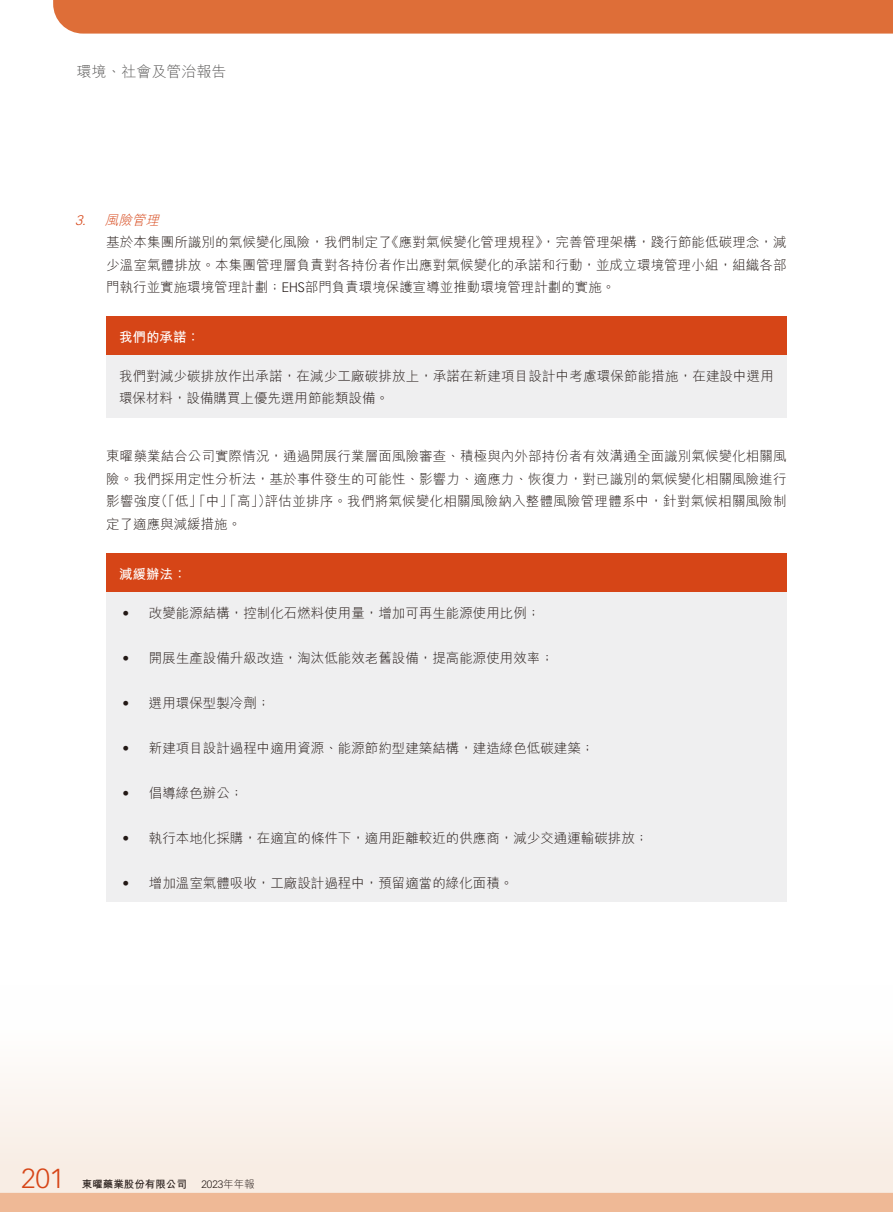
<style>
.page{position:relative;width:893px;height:1212px;background:#fff}
.page>*{position:absolute;margin:0;border:0;box-sizing:border-box;transform-origin:0 0}
.t1{font:300 27px "Vectora LT Std";color:#d64517}
.t2{font:300 15px "M Hei HK";color:#595857}
.t3{font:300 13.5px/22.5px "M Hei HK";letter-spacing:.01em;color:#231916}
.t4{font:700 13.5px "M Hei HK";color:#fff}
.t5{font:300 13.5px "Vectora LT Std";color:#231916}
.t6{font:italic 300 13.5px "M Hei HK";color:#d64517}
.t7{font:italic 300 13.5px "Vectora LT Std";color:#d64517}
.t8{font:700 10.5px "M Hei HK";color:#231916}
.t9{font:300 10.5px "Vectora LT Std";color:#231916}
.s1{font-family:"Vectora LT Std"}
.s2{font-family:"M Hei HK"}
</style>
<div class="page">
<div style="left:53px;top:0;width:840px;height:34px;background:#de6e38"></div>
<div style="left:0;top:985px;width:893px;height:214px;background:linear-gradient(to right,#fbf6f2,#fbf6f2)"></div>
<div style="left:0;top:1193px;width:893px;height:19px;background:#efb996"></div>
<div style="left:106px;top:316px;width:681px;height:40px;background:#d64517"></div>
<div style="left:106px;top:356px;width:681px;height:62px;background:#efeff0"></div>
<div style="left:106px;top:553px;width:681px;height:39px;background:#d64517"></div>
<div style="left:106px;top:592px;width:681px;height:310px;background:#efeff0"></div>
<p class="t2" style="left:77px;top:61px;width:152px">環境、社會及管治報告</p>
<p class="t7" style="left:75px;top:212px;width:16px">3.</p>
<p class="t6" style="left:105px;top:210px;width:60px">風險管理</p>
<p class="t3" style="left:106px;top:230px;width:682px">基於本集團所識別的氣候變化風險，我們制定了<br>少溫室氣體排放。本集團管理層負責對各持份者作出應對氣候變化的承諾和行動，並成立環境管理小組，組織各部門執行並實施環境管理計劃；<span class="s1">EHS</span>部門負責環境保護宣導並推動環境管理計劃的實施。</p>
<p class="t4" style="left:119px;top:327px;width:82px">我們的承諾：</p>
<p class="t3" style="left:119px;top:364px;width:656px">我們對減少碳排放作出承諾，在減少工廠碳排放上，承諾在新建項目設計中考慮環保節能措施，在建設中選用環保材料，設備購買上優先選用節能類設備。</p>
<p class="t3" style="left:385px;top:230px;width:403px">《應對氣候變化管理規程，》完善管理架構，踐行節能低碳理念，減</p>
<p class="t3" style="left:106px;top:444px;width:682px;text-align:right">東曜藥業結合公司實際情況，通過開展行業層面風險審查、積極與內外部持份者有效溝通全面識別氣候變化相關風險。我們採用定性分析法，基於事件發生的可能性、影響力、適應力、恢復力，對已識別的氣候變化相關風險進行評估並排序。我們將氣候變化相關風險納入整體風險管理體系中，針對氣候相關風險制</p>
<p class="t3" style="left:154px;top:489px;width:118px">（「低」「中」「高」）</p>
<p class="t3" style="left:106px;top:489px;width:137px">影響強度<br>定了適應與減緩措施。</p>
<p class="t4" style="left:119px;top:564px;width:69px">減緩辦法：</p>
<p class="t3" style="left:149px;top:601px;width:393px">改變能源結構，控制化石燃料使用量，增加可再生能源使用比例;</p>
<p class="t5" style="left:122px;top:605px;width:8px">•</p>
<p class="t5" style="left:122px;top:650px;width:8px">•</p>
<p class="t3" style="left:149px;top:646px;width:406px">開展生產設備升級改造，淘汰低能效老舊設備，提高能源使用效率;</p>
<p class="t5" style="left:122px;top:695px;width:8px">•</p>
<p class="t3" style="left:149px;top:691px;width:123px">選用環保型製冷劑;</p>
<p class="t5" style="left:122px;top:740px;width:8px">•</p>
<p class="t3" style="left:149px;top:736px;width:447px">新建項目設計過程中適用資源、能源節約型建築結構，建造綠色低碳建築;</p>
<p class="t5" style="left:122px;top:785px;width:8px">•</p>
<p class="t3" style="left:149px;top:781px;width:96px">倡導綠色辦公;</p>
<p class="t5" style="left:122px;top:830px;width:8px">•</p>
<p class="t3" style="left:149px;top:826px;width:501px">執行本地化採購，在適宜的條件下，適用距離較近的供應商，減少交通運輸碳排放;</p>
<p class="t5" style="left:122px;top:875px;width:8px">•</p>
<p class="t3" style="left:149px;top:871px;width:366px">增加溫室氣體吸收，工廠設計過程中，預留適當的綠化面積。</p>
<h1 class="t1" style="left:22px;top:1162px;width:44px">201</h1>
<p class="t8" style="left:82px;top:1177px;width:106px">東曜藥業股份有限公司</p>
<p class="t9" style="left:201px;top:1178px;width:55px">2023<span class="s2">年年報</span></p>
</div>
